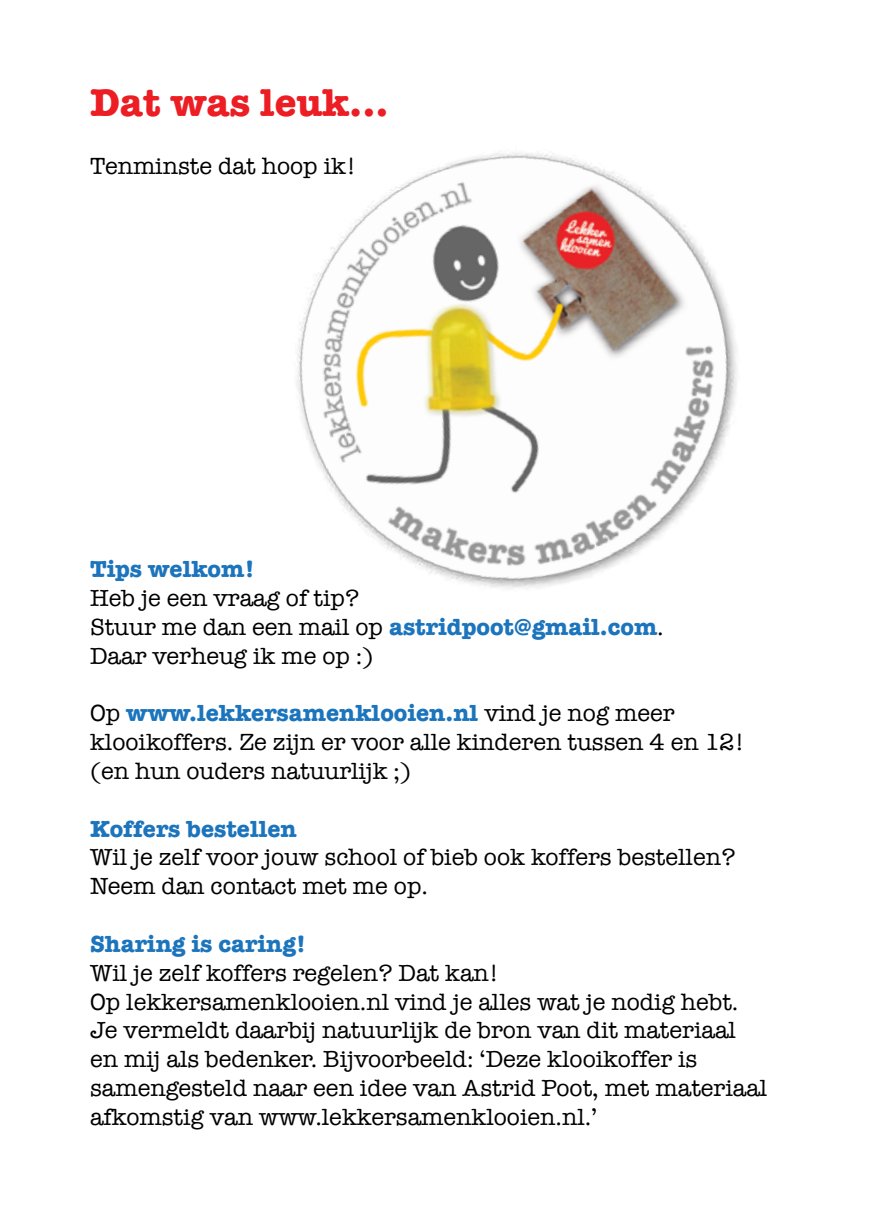
<style>
.page{position:relative;width:874px;height:1225px;background:#fff}
.page>*{position:absolute;margin:0;border:0;box-sizing:border-box;transform-origin:0 0}
.t1{font:700 40px "American Typewriter";color:#ed1d24}
.t2{font:24px/28.8px "American Typewriter";color:#000}
.t3{font:700 24px "American Typewriter";color:#1c75bc}
.s1{font-weight:700;color:#1c75bc}
</style>
<div class="page">
<img style="left:296px;top:152px;width:441px;height:437px">
<h1 class="t1" style="left:90px;top:68px;width:300px">Dat was leuk...</h1>
<p class="t2" style="left:90px;top:151px;width:267px">Tenminste dat hoop ik!</p>
<p class="t3" style="left:90px;top:548px;width:166px">Tips welkom!</p>
<p class="t2" style="left:90px;top:583px;width:575px">Heb je een vraag of tip?<br>Stuur me dan een mail op <span class="s1">astridpoot@gmail.com</span>.<br>Daar verheug ik me op :)</p>
<p class="t2" style="left:90px;top:698px;width:655px">Op <span class="s1">www.lekkersamenklooien.nl</span> vind je nog meer klooikoffers. Ze zijn er voor alle kinderen tussen 4 en 12! (en hun ouders natuurlijk ;)</p>
<p class="t3" style="left:90px;top:808px;width:208px">Koffers bestellen</p>
<p class="t2" style="left:90px;top:842px;width:646px">Wil je zelf voor jouw school of bieb ook koffers bestellen?<br>Neem dan contact met me op.</p>
<p class="t3" style="left:90px;top:923px;width:218px">Sharing is caring!</p>
<p class="t2" style="left:90px;top:957px;width:678px">Wil je zelf koffers regelen? Dat kan!<br>Op lekkersamenklooien.nl vind je alles wat je nodig hebt.<br>Je vermeldt daarbij natuurlijk de bron van dit materiaal en mij als bedenker. Bijvoorbeeld: ‘Deze klooikoffer is samengesteld naar een idee van Astrid Poot, met materiaal afkomstig van www.lekkersamenklooien.nl.’</p>
</div>
